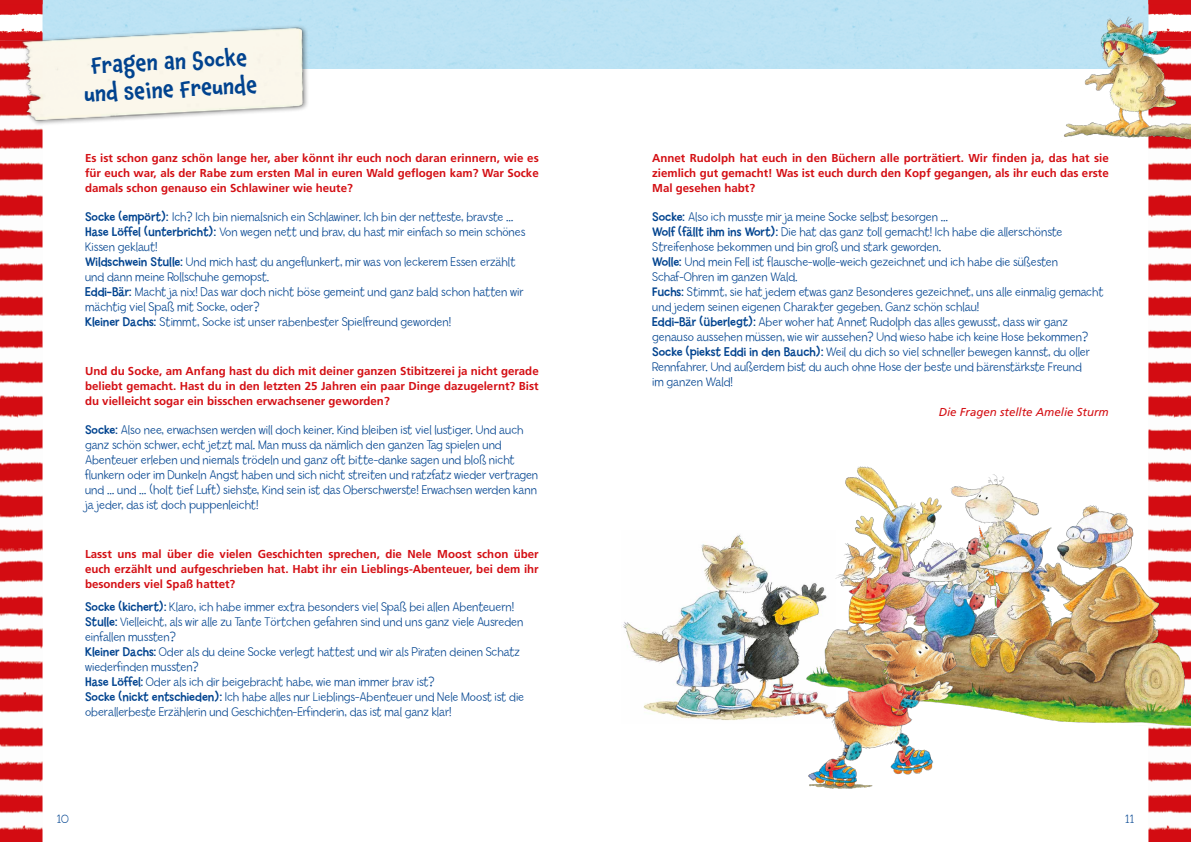
<style>
.page{position:relative;width:1191px;height:842px;background:#fff}
.page>*{position:absolute;margin:0;border:0;box-sizing:border-box;transform-origin:0 0}
.t1{font:500 22px/28px "Chaloops";color:#01438f;text-align:center}
.t2{font:300 12.5px/15px "Billy";color:#01438f}
.t3{font:300 12px "Billy";color:#01438f}
.t4{font:700 11.5px/15px "Frutiger LT Std";color:#d40f14;text-align:justify}
.t5{font:italic 11.5px "Frutiger LT Std";color:#d40f14}
.s1{font-weight:400}
</style>
<div class="page">
<img style="left:623px;top:535px;width:183px;height:185px">
<img style="left:845px;top:466px;width:94px;height:36px">
<img style="left:950px;top:474px;width:81px;height:28px">
<img style="left:0;top:5px;width:43px;height:837px">
<svg style="left:0;top:0;width:43px;height:5px"></svg>
<img style="left:1148px;top:5px;width:43px;height:837px">
<svg style="left:1148px;top:0;width:43px;height:5px"></svg>
<img style="left:806px;top:502px;width:385px;height:226px">
<img style="left:1061px;top:11px;width:130px;height:131px">
<img style="left:786px;top:629px;width:177px;height:160px">
<img style="left:17px;top:23px;width:295px;height:103px">
<h1 class="t1" style="left:82px;top:52px;width:175px;rotate:-3deg">Fragen an Socke und seine Freunde</h1>
<p class="t4" style="left:85px;top:150px;width:455px">Es ist schon ganz schön lange her, aber könnt ihr euch noch daran erinnern, wie es für euch war, als der Rabe zum ersten Mal in euren Wald geflogen kam? War Socke damals schon genauso ein Schlawiner wie heute?</p>
<p class="t2" style="left:85px;top:210px;width:442px"><span class="s1">Socke (empört):</span> Ich? Ich bin niemalsnich ein Schlawiner. Ich bin der netteste, bravste … <span class="s1">Hase Löffel (unterbricht):</span> Von wegen nett und brav, du hast mir einfach so mein schönes Kissen geklaut!<br><span class="s1">Wildschwein Stulle:</span> Und mich hast du angeflunkert, mir was von leckerem Essen erzählt und dann meine Rollschuhe gemopst.<br><span class="s1">Eddi-Bär:</span> Macht ja nix! Das war doch nicht böse gemeint und ganz bald schon hatten wir mächtig viel Spaß mit Socke, oder?<br><span class="s1">Kleiner Dachs:</span> Stimmt, Socke ist unser rabenbester Spielfreund geworden!</p>
<p class="t4" style="left:85px;top:363px;width:455px">Und du Socke, am Anfang hast du dich mit deiner ganzen Stibitzerei ja nicht gerade beliebt gemacht. Hast du in den letzten 25 Jahren ein paar Dinge dazugelernt? Bist du vielleicht sogar ein bisschen erwachsener geworden?</p>
<p class="t2" style="left:85px;top:423px;width:455px"><span class="s1">Socke:</span> Also nee, erwachsen werden will doch keiner. Kind bleiben ist viel lustiger. Und auch ganz schön schwer, echt jetzt mal. Man muss da nämlich den ganzen Tag spielen und Abenteuer erleben und niemals trödeln und ganz oft bitte-danke sagen und bloß nicht flunkern oder im Dunkeln Angst haben und sich nicht streiten und ratzfatz wieder vertragen und … und … (holt tief Luft) siehste, Kind sein ist das Oberschwerste! Erwachsen werden kann ja jeder, das ist doch puppenleicht!</p>
<p class="t4" style="left:85px;top:547px;width:455px">Lasst uns mal über die vielen Geschichten sprechen, die Nele Moost schon über euch erzählt und aufgeschrieben hat. Habt ihr ein Lieblings-Abenteuer, bei dem ihr besonders viel Spaß hattet?</p>
<p class="t2" style="left:85px;top:600px;width:440px"><span class="s1">Socke (kichert):</span> Klaro, ich habe immer extra besonders viel Spaß bei allen Abenteuern!<br><span class="s1">Stulle:</span> Vielleicht, als wir alle zu Tante Törtchen gefahren sind und uns ganz viele Ausreden einfallen mussten?<br><span class="s1">Kleiner Dachs:</span> Oder als du deine Socke verlegt hattest und wir als Piraten deinen Schatz wiederfinden mussten?<br><span class="s1">Hase Löffel:</span> Oder als ich dir beigebracht habe, wie man immer brav ist?<br><span class="s1">Socke (nickt entschieden):</span> Ich habe alles nur Lieblings-Abenteuer und Nele Moost ist die oberallerbeste Erzählerin und Geschichten-Erfinderin, das ist mal ganz klar!</p>
<p class="t4" style="left:652px;top:150px;width:458px">Annet Rudolph hat euch in den Büchern alle porträtiert. Wir finden ja, das hat sie ziemlich gut gemacht! Was ist euch durch den Kopf gegangen, als ihr euch das erste Mal gesehen habt?</p>
<p class="t2" style="left:652px;top:210px;width:453px"><span class="s1">Socke:</span> Also ich musste mir ja meine Socke selbst besorgen …<br><span class="s1">Wolf (fällt ihm ins Wort):</span> Die hat das ganz toll gemacht! Ich habe die allerschönste Streifenhose bekommen und bin groß und stark geworden.<br><span class="s1">Wolle:</span> Und mein Fell ist flausche-wolle-weich gezeichnet und ich habe die süßesten Schaf-Ohren im ganzen Wald.<br><span class="s1">Fuchs:</span> Stimmt, sie hat jedem etwas ganz Besonderes gezeichnet, uns alle einmalig gemacht und jedem seinen eigenen Charakter gegeben. Ganz schön schlau!<br><span class="s1">Eddi-Bär (überlegt):</span> Aber woher hat Annet Rudolph das alles gewusst, dass wir ganz genauso aussehen müssen, wie wir aussehen? Und wieso habe ich keine Hose bekommen?<br><span class="s1">Socke (piekst Eddi in den Bauch):</span> Weil du dich so viel schneller bewegen kannst, du oller Rennfahrer. Und außerdem bist du auch ohne Hose der beste und bärenstärkste Freund<br>im ganzen Wald!</p>
<p class="t5" style="left:938px;top:405px;width:172px">Die Fragen stellte Amelie Sturm</p>
<p class="t3" style="left:57px;top:812px;width:14px">10</p>
<p class="t3" style="left:1125px;top:812px;width:11px">11</p>
</div>
